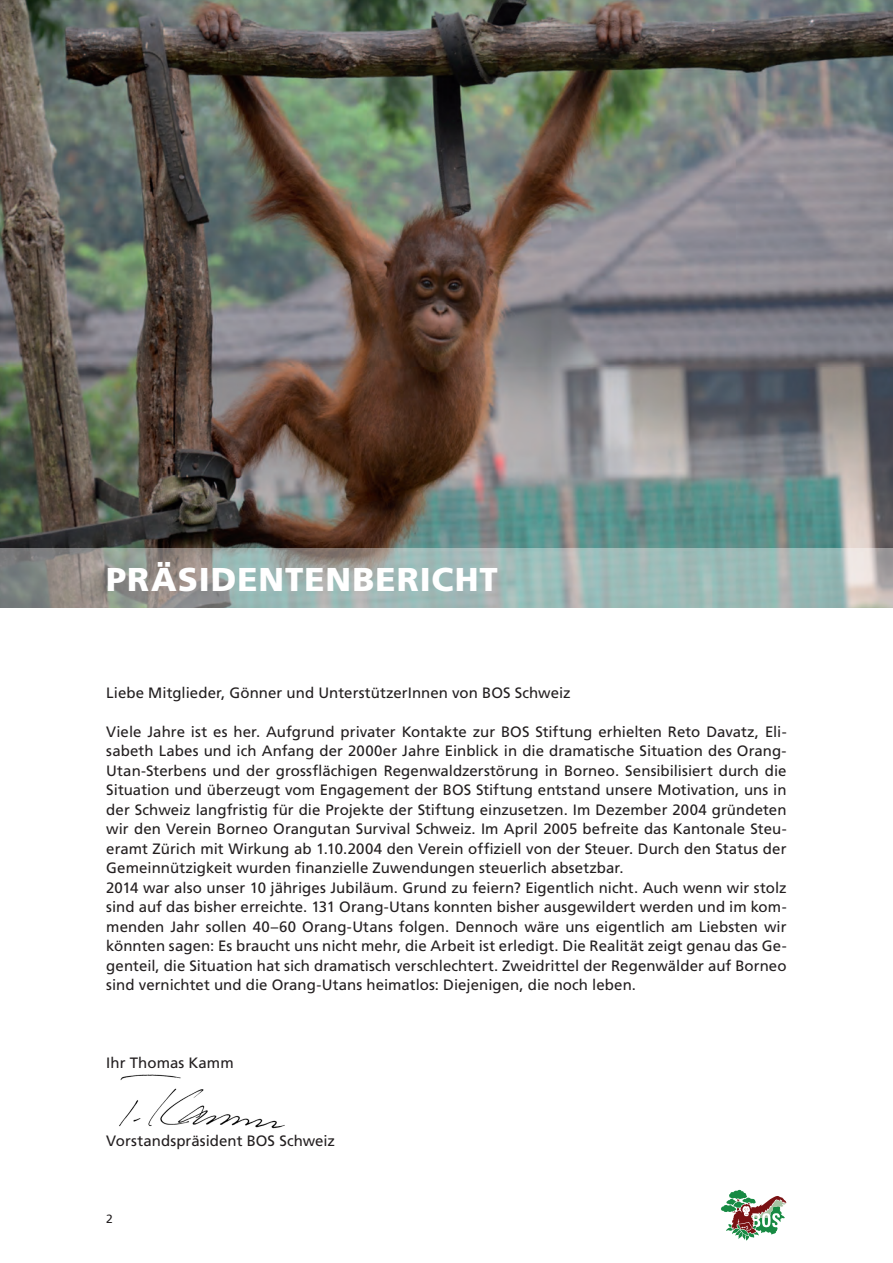
<style>
.page{position:relative;width:893px;height:1263px;background:#fff}
.page>*{position:absolute;margin:0;border:0;box-sizing:border-box;transform-origin:0 0}
.t1{font:900 33px "Frutiger";letter-spacing:.03em;color:#fff}
.t2{font:15px/19.5px "Frutiger";color:#231f20}
.t3{font:12px "Frutiger";color:#231f20}
</style>
<div class="page">
<img style="left:0;top:0;width:893px;height:548px">
<svg style="left:0;top:548px;width:893px;height:59px;background:#9caca8"></svg>
<img style="left:119px;top:1074px;width:166px;height:55px">
<svg style="left:721px;top:1190px;width:65px;height:51px"></svg>
<h1 class="t1" style="left:106px;top:560px;width:393px">PRÄSIDENTENBERICHT</h1>
<p class="t2" style="left:106px;top:682px;width:466px">Liebe Mitglieder, Gönner und UnterstützerInnen von BOS Schweiz</p>
<p class="t2" style="left:106px;top:721px;width:682px">Viele Jahre ist es her. Aufgrund privater Kontakte zur BOS Stiftung erhielten Reto Davatz, Eli&shy;sabeth Labes und ich Anfang der 2000er Jahre Einblick in die dramatische Situation des Orang-Utan-Sterbens und der grossflächigen Regenwaldzerstörung in Borneo. Sensibilisiert durch die Situation und überzeugt vom Engagement der BOS Stiftung entstand unsere Motivation, uns in der Schweiz langfristig für die Projekte der Stiftung einzusetzen. Im Dezember 2004 gründeten wir den Verein Borneo Orangutan Survival Schweiz. Im April 2005 befreite das Kantonale Steu&shy;eramt Zürich mit Wirkung ab 1.10.2004 den Verein offiziell von der Steuer. Durch den Status der Gemeinnützigkeit wurden finanzielle Zuwendungen steuerlich absetzbar.<br>2014 war also unser 10 jähriges Jubiläum. Grund zu feiern? Eigentlich nicht. Auch wenn wir stolz sind auf das bisher erreichte. 131 Orang-Utans konnten bisher ausgewildert werden und im kom&shy;menden Jahr sollen 40–60 Orang-Utans folgen. Dennoch wäre uns eigentlich am Liebsten wir könnten sagen: Es braucht uns nicht mehr, die Arbeit ist erledigt. Die Realität zeigt genau das Ge&shy;genteil, die Situation hat sich dramatisch verschlechtert. Zweidrittel der Regenwälder auf Borneo sind vernichtet und die Orang-Utans heimatlos: Diejenigen, die noch leben.</p>
<p class="t2" style="left:106px;top:1053px;width:129px">Ihr Thomas Kamm</p>
<p class="t2" style="left:106px;top:1131px;width:230px">Vorstandspräsident BOS Schweiz</p>
<p class="t3" style="left:106px;top:1212px;width:8px">2</p>
</div>
